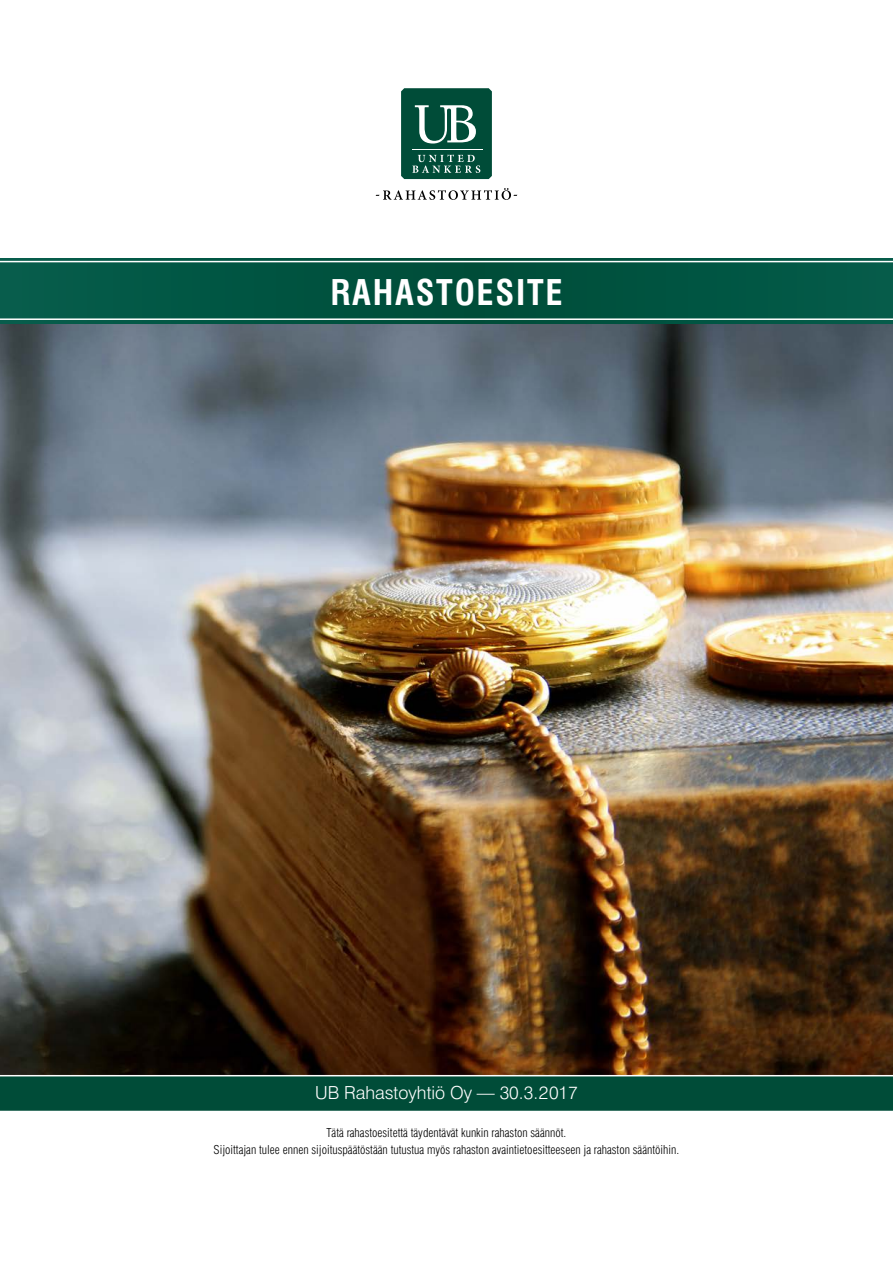
<style>
.page{position:relative;width:893px;height:1263px;background:#fff}
.page>*{position:absolute;margin:0;border:0;box-sizing:border-box;transform-origin:0 0}
.t1{font:700 condensed 34.5px "Swiss 721 BT";letter-spacing:.05em;color:#fff}
.t2{font:300 18px "Swiss 721 BT";color:#fff}
.t3{font:300 condensed 12px/17.4px "Swiss 721 BT";color:#000;text-align:center}
</style>
<div class="page">
<svg style="left:376px;top:188px;width:141px;height:12px"></svg>
<svg style="left:401px;top:88px;width:91px;height:92px;background:#276756"></svg>
<img style="left:0;top:323px;width:893px;height:752px">
<div style="left:0;top:258px;width:893px;height:65px;background:#005542"></div>
<hr style="left:0;top:261px;width:893px;height:1px;background:#fff">
<hr style="left:0;top:318px;width:893px;height:2px;background:#fff">
<div style="left:0;top:1076px;width:893px;height:35px;background:#004c38"></div>
<h1 class="t1" style="left:330px;top:272px;width:233px">RAHASTOESITE</h1>
<h2 class="t2" style="left:315px;top:1081px;width:264px">UB Rahastoyhtiö Oy — 30.3.2017</h2>
<p class="t3" style="left:214px;top:1123px;width:467px">Tätä rahastoesitettä täydentävät kunkin rahaston säännöt.<br>Sijoittajan tulee ennen sijoituspäätöstään tutustua myös rahaston avaintietoesitteeseen ja rahaston sääntöihin.</p>
</div>
